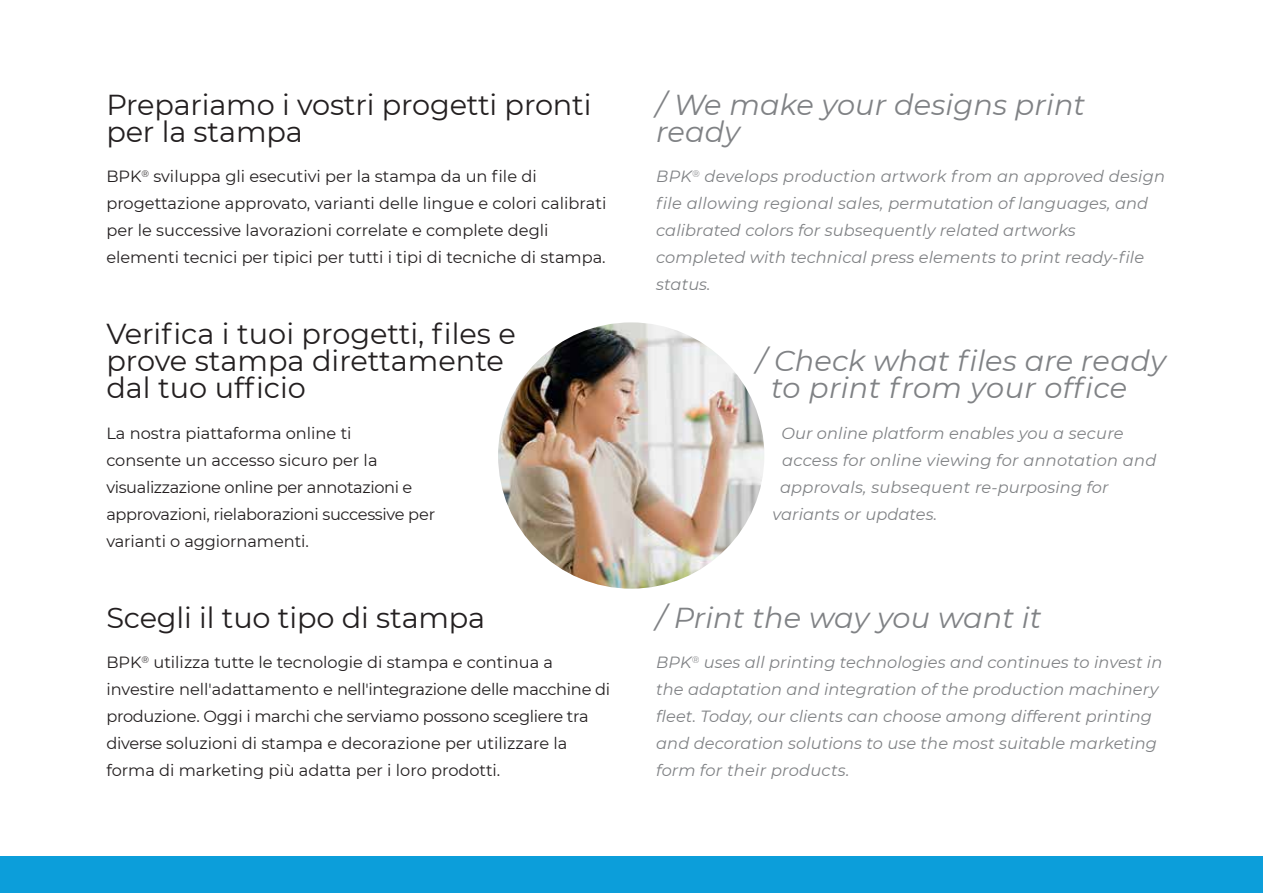
<style>
.page{position:relative;width:1263px;height:893px;background:#fff}
.page>*{position:absolute;margin:0;border:0;box-sizing:border-box;transform-origin:0 0}
.t1{font:28.8px/27px "Montserrat";letter-spacing:-.005em;color:#231f20}
.t2{font:italic 28.8px/27px "Montserrat";letter-spacing:.005em;color:#808285}
.t3{font:italic 16.2px/27px "Montserrat";letter-spacing:.005em;color:#808285}
.t4{font:16.2px/27px "Montserrat";color:#231f20}
.t5{font:16.2px/27px "Montserrat";letter-spacing:-.02em;color:#231f20}
</style>
<div class="page">
<div style="left:0;top:856px;width:1263px;height:37px;background:#0c9eda"></div>
<img style="left:498px;top:322px;width:266px;height:267px;border-radius:133px">
<h1 class="t1" style="left:106px;top:90px;width:487px">Prepariamo i vostri progetti pronti per la stampa</h1>
<p class="t4" style="left:106px;top:162px;width:501px">BPK<sup>®</sup> sviluppa gli esecutivi per la stampa da un file di progettazione approvato, varianti delle lingue e colori calibrati per le successive lavorazioni correlate e complete degli elementi tecnici per tipici per tutti i tipi di tecniche di stampa.</p>
<h1 class="t1" style="left:106px;top:319px;width:411px">Verifica i tuoi progetti, files e prove stampa direttamente dal tuo ufficio</h1>
<p class="t5" style="left:106px;top:419px;width:330px">La nostra piattaforma online ti<br>consente un accesso sicuro per la visualizzazione online per annotazioni e approvazioni, rielaborazioni successive per varianti o aggiornamenti.</p>
<h1 class="t1" style="left:106px;top:603px;width:380px">Scegli il tuo tipo di stampa</h1>
<p class="t4" style="left:106px;top:648px;width:505px">BPK<sup>®</sup> utilizza tutte le tecnologie di stampa e continua a investire nell'adattamento e nell'integrazione delle macchine di produzione. Oggi i marchi che serviamo possono scegliere tra diverse soluzioni di stampa e decorazione per utilizzare la forma di marketing più adatta per i loro prodotti.</p>
<h1 class="t2" style="left:656px;top:90px;width:431px">/ We make your designs print ready</h1>
<p class="t3" style="left:656px;top:162px;width:510px">BPK<sup>®</sup> develops production artwork from an approved design file allowing regional sales, permutation of languages, and calibrated colors for subsequently related artworks completed with technical press elements to print ready-file status.</p>
<h1 class="t2" style="left:771px;top:346px;width:396px;text-indent:-14px">/ Check what files are ready to print from your office</h1>
<p class="t3" style="left:781px;top:419px;width:344px">Our online platform enables you a secure</p>
<p class="t3" style="left:782px;top:446px;width:375px">access for online viewing for annotation and</p>
<p class="t3" style="left:780px;top:473px;width:330px">approvals, subsequent re-purposing for</p>
<p class="t3" style="left:773px;top:500px;width:166px">variants or updates.</p>
<h1 class="t2" style="left:656px;top:603px;width:387px">/ Print the way you want it</h1>
<p class="t3" style="left:656px;top:648px;width:508px">BPK<sup>®</sup> uses all printing technologies and continues to invest in the adaptation and integration of the production machinery fleet. Today, our clients can choose among different printing and decoration solutions to use the most suitable marketing form for their products.</p>
</div>
